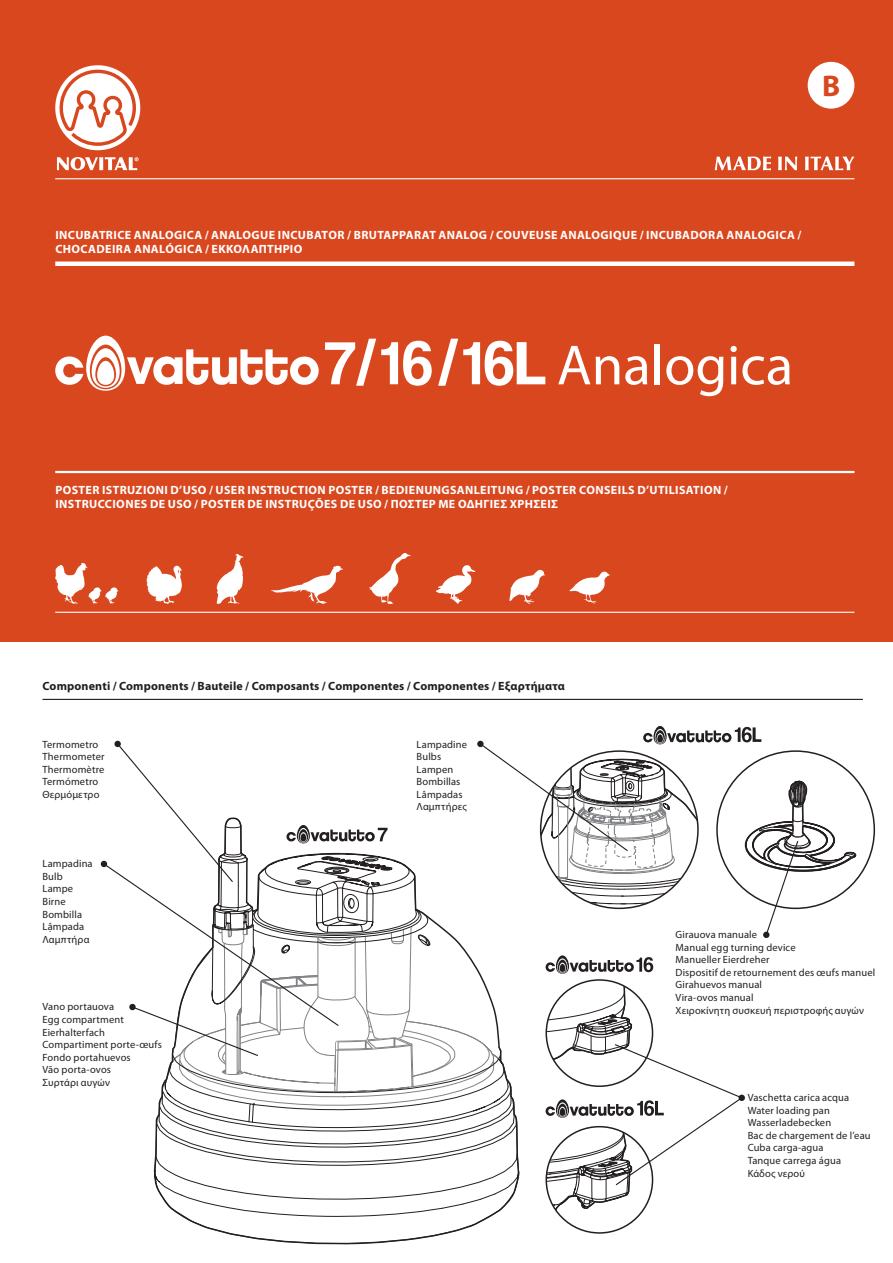
<style>
.page{position:relative;width:893px;height:1263px;background:#fff}
.page>*{position:absolute;margin:0;border:0;box-sizing:border-box;transform-origin:0 0}
.t1{font:57px "Myriad Pro";color:#fff}
.t2{font:700 30px "Myriad Pro";color:#d9471f}
.t3{font:700 12px/14.4px "Myriad Pro";letter-spacing:.03em;color:#fff}
.t4{font:700 12px "Myriad Pro";letter-spacing:.015em;color:#231f20}
.t5{font:10.5px/12.6px "Myriad Pro";letter-spacing:.015em;color:#231f20}
</style>
<div class="page">
<div style="left:0;top:0;width:893px;height:642px;background:#d9471f"></div>
<svg style="left:715px;top:156px;width:56px;height:14px"></svg>
<svg style="left:778px;top:157px;width:19px;height:13px"></svg>
<svg style="left:805px;top:156px;width:49px;height:14px"></svg>
<svg style="left:569px;top:572px;width:41px;height:32px"></svg>
<svg style="left:520px;top:570px;width:25px;height:34px"></svg>
<svg style="left:146px;top:568px;width:7px;height:28px"></svg>
<svg style="left:55px;top:562px;width:63px;height:42px"></svg>
<div style="left:808px;top:62px;width:46px;height:47px;background:#fff;border-radius:50%"></div>
<hr style="left:55px;top:262px;width:799px;height:4px;background:#fff">
<hr style="left:55px;top:471px;width:799px;height:2px;background:#fff">
<hr style="left:55px;top:178px;width:799px;height:1px;background:#fff">
<hr style="left:55px;top:612px;width:799px;height:1px;background:#fff">
<svg style="left:57px;top:157px;width:41px;height:13px"></svg>
<svg style="left:99px;top:157px;width:4px;height:13px"></svg>
<svg style="left:105px;top:157px;width:34px;height:13px"></svg>
<svg style="left:55px;top:65px;width:85px;height:85px"></svg>
<svg style="left:55px;top:336px;width:98px;height:55px"></svg>
<svg style="left:520px;top:342px;width:25px;height:43px"></svg>
<svg style="left:153px;top:338px;width:367px;height:907px"></svg>
<svg style="left:101px;top:726px;width:756px;height:518px"></svg>
<hr style="left:43px;top:699px;width:820px;height:1px;background:#231f20">
<h2 class="t2" style="left:822px;top:75px;width:20px">B</h2>
<p class="t3" style="left:55px;top:228px;width:747px">INCUBATRICE ANALOGICA / ANALOGUE INCUBATOR / BRUTAPPARAT ANALOG / COUVEUSE ANALOGIQUE / INCUBADORA ANALOGICA /<br>CHOCADEIRA ANALÓGICA / ΕΚΚΟΛΑΠΤΗΡΙΟ</p>
<h1 class="t1" style="left:557px;top:344px;width:238px">Analogica</h1>
<p class="t3" style="left:55px;top:483px;width:674px">POSTER ISTRUZIONI D’USO / USER INSTRUCTION POSTER / BEDIENUNGSANLEITUNG / POSTER CONSEILS D’UTILISATION /<br>INSTRUCCIONES DE USO / POSTER DE INSTRUÇÕES DE USO / ΠΟΣΤΕΡ ΜΕ ΟΔΗΓΙΕΣ ΧΡΗΣΕΙΣ</p>
<p class="t4" style="left:43px;top:682px;width:524px">Componenti / Components / Bauteile / Composants / Componentes / Componentes / Εξαρτήματα</p>
<p class="t5" style="left:43px;top:738px;width:64px">Termometro<br>Thermometer<br>Thermomètre<br>Termómetro<br>Θερμόμετρο</p>
<p class="t5" style="left:417px;top:738px;width:52px">Lampadine<br>Bulbs<br>Lampen<br>Bombillas<br>Lâmpadas<br>Λαμπτήρες</p>
<p class="t5" style="left:42px;top:858px;width:52px">Lampadina<br>Bulb<br>Lampe<br>Birne<br>Bombilla<br>Lậmpada<br>Λαμπτήρα</p>
<p class="t5" style="left:42px;top:1001px;width:121px">Vano portauova<br>Egg compartment<br>Eierhalterfach<br>Compartiment porte-œufs<br>Fondo portahuevos<br>Vão porta-ovos<br>Συρτάρι αυγών</p>
<p class="t5" style="left:676px;top:929px;width:201px">Girauova manuale<br>Manual egg turning device<br>Manueller Eierdreher<br>Dispositif de retournement des œufs manuel<br>Girahuevos manual<br>Vira-ovos manual<br>Χειροκίνητη συσκευή περιστροφής αυγών</p>
<p class="t5" style="left:748px;top:1092px;width:124px">Vaschetta carica acqua<br>Water loading pan<br>Wasserladebecken<br>Bac de chargement de l’eau<br>Cuba carga-agua<br>Tanque carrega água<br>Κάδος νερού</p>
</div>
